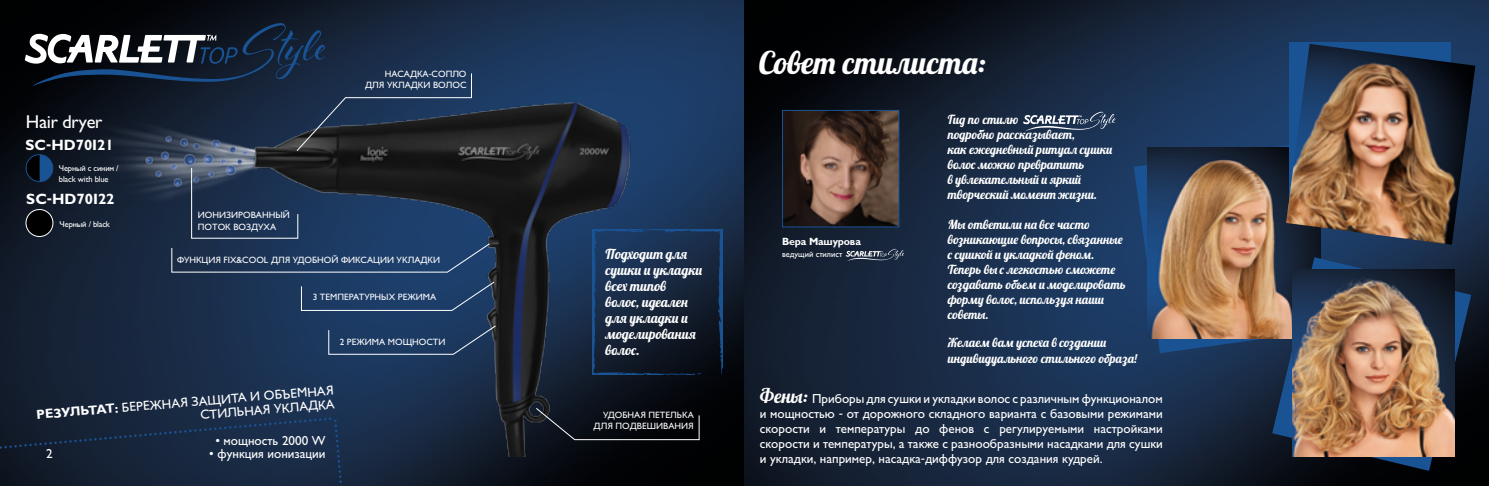
<style>
.page{position:relative;width:1489px;height:486px;background:#fff}
.page>*{position:absolute;margin:0;border:0;box-sizing:border-box;transform-origin:0 0}
.t1{font:31.25px "Lobster";color:#fff}
.t2{font:17.75px "Gals";letter-spacing:-.02em;color:#fff}
.t3{font:700 14.25px "Gals";color:#fff}
.t4{font:13.75px/16.1px "Lobster";color:#fff}
.t5{font:12.5px/15px "Gals";color:#fff}
.t6{font:12.5px/15px "Lobster";color:#fff}
.t7{font:700 10px "Gals";letter-spacing:-.02em;color:#fff}
.t8{font:8.75px/11.2px "Gals";color:#fff}
.t9{font:8.75px "Gals";letter-spacing:.06em;color:#fff}
.t10{font:8.75px "Gals";letter-spacing:.075em;color:#fff}
.t11{font:8.12px/10.4px "Gals";letter-spacing:-.02em;color:#fff}
.t12{font:8.12px "Gals";color:#fff}
.s1{font-weight:700}
.s2{font-family:"Lobster";font-size:18.75px}
</style>
<div class="page">
<img style="left:0;top:0;width:744px;height:485px">
<img style="left:744px;top:0;width:744px;height:485px">
<svg style="left:1133px;top:144px;width:152px;height:209px;background:#1b416f"></svg>
<img style="left:1147px;top:147px;width:173px;height:192px">
<img style="left:1285px;top:44px;width:190px;height:200px">
<svg style="left:1272px;top:257px;width:198px;height:213px;background:#243143"></svg>
<img style="left:1292px;top:269px;width:162px;height:187px">
<svg style="left:0;top:416px;width:353px;height:70px;background:#152236"></svg>
<svg style="left:845px;top:249px;width:59px;height:12px"></svg>
<img style="left:784px;top:112px;width:113px;height:113px">
<div style="left:782px;top:110px;width:117px;height:117px;border:1px solid #195393"></div>
<svg style="left:1023px;top:112px;width:92px;height:19px;background:#4f6077"></svg>
<svg style="left:673px;top:229px;width:49px;height:145px;background:#122135"></svg>
<img style="left:100px;top:75px;width:573px;height:381px">
<svg style="left:25px;top:23px;width:466px;height:250px;background:#202e43"></svg>
<svg style="left:300px;top:280px;width:195px;height:31px;background:#25436b"></svg>
<svg style="left:328px;top:324px;width:169px;height:31px;background:#254064"></svg>
<svg style="left:535px;top:407px;width:165px;height:33px;background:#10131a"></svg>
<h2 class="t2" style="left:26px;top:112px;width:78px">Hair dryer</h2>
<p class="t3" style="left:26px;top:137px;width:90px">SC-HD70I21</p>
<p class="t11" style="left:59px;top:163px;width:61px">Черный с синим / black with blue</p>
<p class="t3" style="left:26px;top:191px;width:90px">SC-HD70I22</p>
<p class="t11" style="left:60px;top:219px;width:52px">Черный / black</p>
<p class="t8" style="left:198px;top:210px;width:22px">ионизир</p>
<p class="t8" style="left:243px;top:210px;width:21px">ованны</p>
<p class="t8" style="left:283px;top:210px;width:9px">й</p>
<p class="t10" style="left:198px;top:222px;width:73px">п оток воздуха</p>
<p class="t8" style="left:365px;top:68px;width:96px;text-indent:20px">НАСАДКА-СОПЛО<br>ДЛ Я УКЛ</p>
<p class="t8" style="left:405px;top:80px;width:36px">АДКИ ВОЛО</p>
<p class="t8" style="left:460px;top:80px;width:8px">С</p>
<p class="t9" style="left:177px;top:255px;width:262px">Фун кция FIX&amp;COOL дл я удобн ой фи ксации укладки</p>
<p class="t8" style="left:313px;top:291px;width:125px">3 ТЕМ ПЕРАТУРНЫХ РЕЖИМА</p>
<p class="t8" style="left:340px;top:336px;width:107px">2 РЕЖИМА МО ЩНОСТИ</p>
<p class="t5" style="left:198px;top:394px;width:117px;line-height:13.6px;text-indent:-163px;rotate:-5deg"><span class="s1">РЕЗУЛЬТАТ:</span> БЕРЕЖНАЯ ЗАЩИТА И объемная сти</p>
<p class="t5" style="left:227px;top:405px;width:25px;rotate:-5deg">льная</p>
<p class="t5" style="left:273px;top:401px;width:59px;rotate:-5deg">укладка</p>
<p class="t5" style="left:46px;top:445px;width:8px">2</p>
<p class="t5" style="left:215px;top:433px;width:112px">• мощность 2000 W</p>
<p class="t5" style="left:209px;top:445px;width:118px">• функция ионизации</p>
<h1 class="t1" style="left:758px;top:43px;width:228px">Совет стилиста:</h1>
<p class="t7" style="left:782px;top:235px;width:80px">Вера Машурова</p>
<p class="t4" style="left:605px;top:245px;width:84px">Подходит для</p>
<p class="t12" style="left:782px;top:249px;width:62px">ведущий стилист</p>
<p class="t4" style="left:605px;top:261px;width:98px">сушки и укладки всех типов волос, идеален для укладки и моделирования волос.</p>
<p class="t6" style="left:947px;top:112px;width:166px">Гид по стилю<br>подробно рассказывает,<br>как ежедневный ритуал сушки волос можно превратить<br>в увлекательный и яркий творческий момент жизни.</p>
<p class="t6" style="left:947px;top:217px;width:180px">Мы ответили на все часто возникающие вопросы, связанные с сушкой и укладкой феном.<br>Теперь вы с легкостью сможете создавать объем и моделировать форму волос, используя наши советы.</p>
<p class="t6" style="left:947px;top:334px;width:191px;line-height:16.1px">Желаем вам успеха в создании индивидуального стильного образа!</p>
<p class="t8" style="left:603px;top:409px;width:8px">УДО</p>
<p class="t8" style="left:622px;top:409px;width:55px">БНАЯ ПЕТЕЛЬК</p>
<p class="t8" style="left:687px;top:409px;width:8px">А</p>
<p class="t8" style="left:593px;top:420px;width:36px">ДЛЯ ПОДВ</p>
<p class="t8" style="left:642px;top:420px;width:53px">ЕШИВАНИЯ</p>
<p class="t5" style="left:759px;top:390px;width:404px;text-align:justify"><span class="s2">Фены:</span> Приборы для сушки и укладки волос с различным функционалом и мощностью - от дорожного складного варианта с базовыми режимами скорости и температуры до фенов с регулируемыми настройками скорости и температуры, а также с разнообразными насадками для сушки и укладки, например, насадка-диффузор для создания кудрей.</p>
</div>
